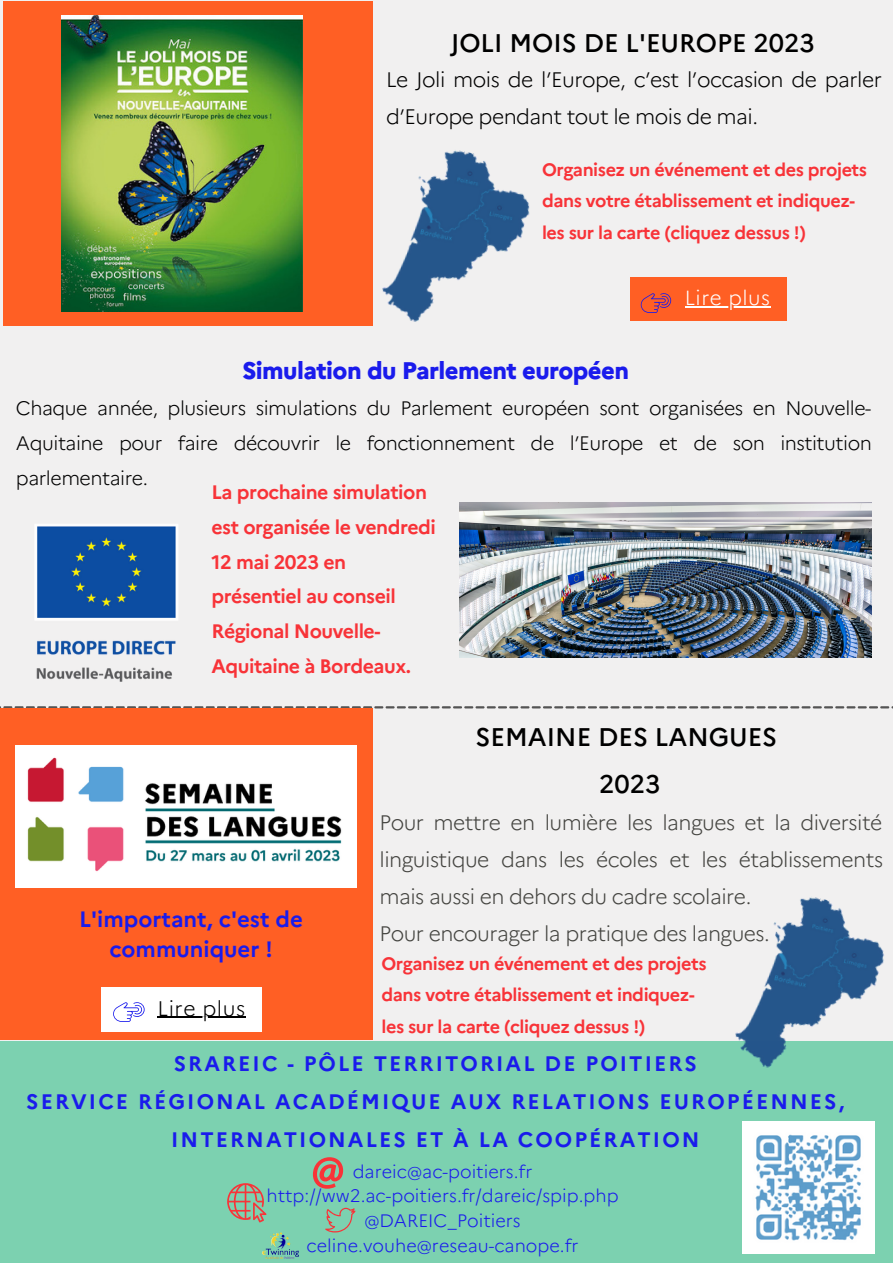
<style>
.page{position:relative;width:893px;height:1264px;background:#fff}
.page>*{position:absolute;margin:0;border:0;box-sizing:border-box;transform-origin:0 0}
.t1{font:500 25.5px/47.2px "Marianne";color:#000;text-align:center}
.t2{font:800 24px "Marianne";letter-spacing:-.025em;color:#1a1bec}
.t3{font:700 22.2px/30.3px "Marianne";color:#1a1bec;text-align:center}
.t4{font:300 21.15px "Marianne";letter-spacing:.025em;color:#000}
.t5{font:300 21px/37px "Marianne";letter-spacing:-.025em;color:#444440}
.t6{font:700 21px/38.2px "Marianne";letter-spacing:.1em;color:#1a1bec;text-align:center}
.t7{font:300 21px/37px "Marianne";letter-spacing:-.025em;color:#000}
.t8{font:300 20.4px "Marianne";letter-spacing:.025em;color:#fff}
.t9{font:300 19.5px/34.8px "Marianne";letter-spacing:-.025em;color:#000;text-align:justify}
.t10{font:700 19.5px/34.8px "Marianne";letter-spacing:-.025em;color:#f83338}
.t11{font:700 18px/31.5px "Marianne";letter-spacing:-.025em;color:#f83338}
.t12{font:300 18px/24.8px "Marianne";color:#1a1bec;text-align:center}
</style>
<div class="page">
<div style="left:0;top:0;width:892px;height:1262px;background:#f1f0f0"></div>
<div style="left:0;top:1041px;width:892px;height:221px;background:#7cd1b0"></div>
<svg style="left:227px;top:1183px;width:39px;height:39px"></svg>
<svg style="left:313px;top:1157px;width:30px;height:31px"></svg>
<svg style="left:325px;top:1207px;width:30px;height:25px"></svg>
<img style="left:262px;top:1232px;width:36px;height:27px">
<img style="left:742px;top:1121px;width:132px;height:131px">
<div style="left:3px;top:1px;width:369px;height:324px;background:#ff5f24"></div>
<div style="left:630px;top:277px;width:156px;height:44px;background:#ff5f24"></div>
<svg style="left:640px;top:293px;width:31px;height:20px"></svg>
<img style="left:61px;top:15px;width:241px;height:296px">
<img style="left:361px;top:138px;width:169px;height:188px">
<img style="left:459px;top:503px;width:412px;height:154px">
<img style="left:35px;top:524px;width:143px;height:158px">
<hr style="left:684px;top:306px;width:86px;height:1px;background:#fff">
<svg style="left:0;top:706px;width:892px;height:2px"></svg>
<div style="left:0;top:708px;width:372px;height:332px;background:#ff5f24"></div>
<img style="left:16px;top:745px;width:340px;height:142px">
<div style="left:101px;top:987px;width:161px;height:45px;background:#fff"></div>
<svg style="left:113px;top:1002px;width:32px;height:19px"></svg>
<img style="left:735px;top:897px;width:149px;height:171px">
<hr style="left:157px;top:1016px;width:89px;height:1px;background:#000">
<h1 class="t1" style="left:450px;top:19px;width:365px">JOLI MOIS DE L'EUROPE 2023</h1>
<p class="t7" style="left:386px;top:61px;width:497px">Le Joli mois de l’Europe, c’est l’occasion de parler d’Europe pendant tout le mois de mai.</p>
<p class="t11" style="left:542px;top:154px;width:326px">Organisez un événement et des projets dans votre établissement et indiquez&shy;les sur la carte (cliquez dessus !)</p>
<p class="t8" style="left:684px;top:285px;width:87px">Lire plus</p>
<h2 class="t2" style="left:242px;top:355px;width:388px">Simulation du Parlement européen</h2>
<p class="t9" style="left:16px;top:390px;width:857px">Chaque année, plusieurs simulations du Parlement européen sont organisées en Nouvelle-Aquitaine pour faire découvrir le fonctionnement de l’Europe et de son institution parlementaire.</p>
<p class="t10" style="left:211px;top:474px;width:226px">La prochaine simulation est organisée le vendredi<br>12 mai 2023 en présentiel au conseil<br>Régional Nouvelle-<br>Aquitaine à Bordeaux.</p>
<p class="t3" style="left:79px;top:903px;width:225px">L'important, c'est de communiquer !</p>
<p class="t4" style="left:157px;top:995px;width:89px">Lire plus</p>
<h1 class="t1" style="left:475px;top:713px;width:303px">SEMAINE DES LANGUES<br>2023</h1>
<p class="t5" style="left:379px;top:803px;width:505px">Pour mettre en lumière les langues et la diversité linguistique dans les écoles et les établissements mais aussi en dehors du cadre scolaire.<br>Pour encourager la pratique des langues.</p>
<p class="t11" style="left:381px;top:947px;width:326px">Organisez un événement et des projets dans votre établissement et indiquez&shy;les sur la carte (cliquez dessus !)</p>
<p class="t6" style="left:26px;top:1044px;width:819px">SRAREIC - PÔLE TERRITORIAL DE POITIERS<br>SERVICE RÉGIONAL ACADÉMIQUE AUX RELATIONS EUROPÉENNES,<br>INTERNATIONALES ET À LA COOPÉRATION</p>
<p class="t12" style="left:266px;top:1158px;width:353px">dareic@ac-poitiers.fr http://ww2.ac-poitiers.fr/dareic/spip.php @DAREIC_Poitiers celine.vouhe@reseau-canope.fr</p>
</div>
